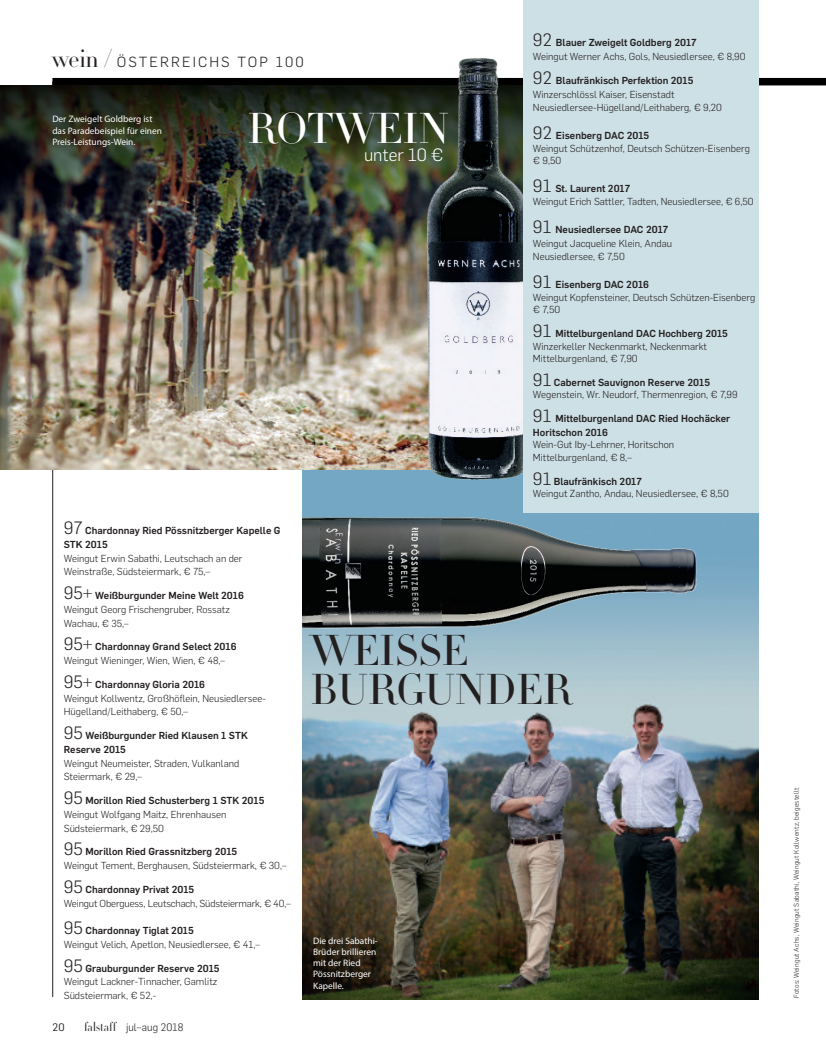
<style>
.page{position:relative;width:826px;height:1063px;background:#fff}
.page>*{position:absolute;margin:0;border:0;box-sizing:border-box;transform-origin:0 0}
._01_Headline{font:300 42.5px "HTF Didot L24";color:#231f20}
._01_Headline-2{font:300 42.5px "HTF Didot L24";color:#fff}
._02_Lead_In{font:300 17.5px "Flama";color:#fff}
.t1{font:300 14.38px "Flama";letter-spacing:.15em;color:#231f20}
.t2{font:300 12.5px "HTF Didot L96";letter-spacing:.01em;color:#231f20}
.t3{font:300 10.62px "Flama";letter-spacing:.01em;color:#231f20}
.t4{font:10.62px "Flama";color:#231f20}
.t5{font:300 10px/13.8px "Flama";color:#231f20}
._10_Bestof_Lauftext{font:500 10px/13.8px "Flama";color:#231f20}
.t6{font:9.38px/11.2px "Myriad Pro";color:#fff}
.t7{font:300 6.88px "Flama";letter-spacing:.025em;color:#231f20}
.s1{font-family:"HTF Didot L24";font-size:24px}
.s2{font-size:17.5px}
.s3{font-weight:500}
.s4{font-weight:300;font-size:17.5px}
</style>
<div class="page">
<img style="left:302px;top:470px;width:456px;height:529px">
<hr style="left:825px;top:512px;width:1px;height:487px;background:#fff101">
<hr style="left:825px;top:729px;width:1px;height:270px;background:#231f20">
<hr style="left:52px;top:81px;width:1px;height:916px;background:#231f20">
<div style="left:52px;top:78px;width:774px;height:7px;background:#000"></div>
<img style="left:0;top:85px;width:418px;height:385px">
<img style="left:418px;top:58px;width:105px;height:426px">
<div style="left:523px;top:0;width:235px;height:512px;background:#cde0e6"></div>
<img style="left:302px;top:517px;width:394px;height:112px">
<p class="t1" style="left:52px;top:53px;width:253px"><span class="s1">wein /</span> ÖSTERREICHS TOP 100</p>
<p class="t6" style="left:52px;top:113px;width:111px">Der Zweigelt Goldberg ist das Paradebeispiel für einen<br>Preis-Leistungs-Wein.</p>
<p class="_01_Headline-2" style="left:247px;top:98px;width:203px">ROTWEIN</p>
<p class="_02_Lead_In" style="left:364px;top:143px;width:81px">unter 10 €</p>
<p class="t5" style="left:533px;top:35px;width:214px"><span class="s2">92</span> <span class="s3">Blauer Zweigelt Goldberg 2017<br></span>Weingut Werner Achs, Gols, Neusiedlersee, € 8,90</p>
<p class="_10_Bestof_Lauftext" style="left:533px;top:73px;width:162px"><span class="s4">92</span> Blaufränkisch Perfektion 2015</p>
<p class="t5" style="left:533px;top:87px;width:190px">Winzerschlössl Kaiser, Eisenstadt<br>Neusiedlersee-Hügelland/Leithaberg, € 9,20</p>
<p class="t5" style="left:533px;top:129px;width:218px;line-height:12.5px"><span class="s2">92</span> <span class="s3">Eisenberg DAC 2015<br></span>Weingut Schützenhof, Deutsch Schützen-Eisenberg € 9,50</p>
<p class="_10_Bestof_Lauftext" style="left:533px;top:181px;width:99px"><span class="s4">91</span> St. Laurent 2017</p>
<p class="t5" style="left:533px;top:194px;width:222px">Weingut Erich Sattler, Tadten, Neusiedlersee, € 6,50</p>
<p class="_10_Bestof_Lauftext" style="left:533px;top:222px;width:137px"><span class="s4">91</span> Neusiedlersee DAC 2017</p>
<p class="t5" style="left:533px;top:236px;width:140px">Weingut Jacqueline Klein, Andau<br>Neusiedlersee, € 7,50</p>
<p class="_10_Bestof_Lauftext" style="left:533px;top:277px;width:118px"><span class="s4">91</span> Eisenberg DAC 2016</p>
<p class="t5" style="left:533px;top:290px;width:224px;line-height:12.5px">Weingut Kopfensteiner, Deutsch Schützen-Eisenberg € 7,50</p>
<p class="_10_Bestof_Lauftext" style="left:533px;top:326px;width:196px"><span class="s4">91</span> Mittelburgenland DAC Hochberg 2015</p>
<p class="t5" style="left:533px;top:339px;width:175px;line-height:12.5px">Winzerkeller Neckenmarkt, Neckenmarkt<br>Mittelburgenland, € 7,90</p>
<p class="_10_Bestof_Lauftext" style="left:533px;top:375px;width:179px"><span class="s4">91</span> Cabernet Sauvignon Reserve 2015</p>
<p class="t5" style="left:533px;top:387px;width:206px">Wegenstein, Wr. Neudorf, Thermenregion, € 7,99</p>
<p class="_10_Bestof_Lauftext" style="left:533px;top:411px;width:199px"><span class="s4">91</span> Mittelburgenland DAC Ried Hochäcker<br>Horitschon 2016</p>
<p class="t5" style="left:533px;top:438px;width:143px;line-height:12.5px">Wein-Gut Iby-Lehrner, Horitschon<br>Mittelburgenland, € 8,–</p>
<p class="_10_Bestof_Lauftext" style="left:533px;top:473px;width:111px"><span class="s4">91</span> Blaufränkisch 2017</p>
<p class="t5" style="left:533px;top:486px;width:197px">Weingut Zantho, Andau, Neusiedlersee, € 8,50</p>
<p class="_10_Bestof_Lauftext" style="left:64px;top:523px;width:218px"><span class="s4">97</span> Chardonnay Ried Pössnitzberger Kapelle G<br>STK 2015</p>
<p class="t5" style="left:64px;top:551px;width:180px">Weingut Erwin Sabathi, Leutschach an der<br>Weinstraße, Südsteiermark, € 75,–</p>
<p class="_10_Bestof_Lauftext" style="left:64px;top:588px;width:182px"><span class="s4">95+</span> Weißburgunder Meine Welt 2016</p>
<p class="t5" style="left:64px;top:602px;width:168px">Weingut Georg Frischengruber, Rossatz<br>Wachau, € 35,–</p>
<p class="_10_Bestof_Lauftext" style="left:64px;top:639px;width:174px"><span class="s4">95+</span> Chardonnay Grand Select 2016</p>
<p class="t5" style="left:64px;top:653px;width:163px">Weingut Wieninger, Wien, Wien, € 48,–</p>
<p class="_10_Bestof_Lauftext" style="left:64px;top:677px;width:143px"><span class="s4">95+</span> Chardonnay Gloria 2016</p>
<p class="t5" style="left:64px;top:691px;width:204px">Weingut Kollwentz, Großhöflein, Neusiedlersee-<br>Hügelland/Leithaberg, € 50,–</p>
<p class="_10_Bestof_Lauftext" style="left:64px;top:728px;width:186px"><span class="s4">95</span> Weißburgunder Ried Klausen 1 STK<br>Reserve 2015</p>
<p class="t5" style="left:64px;top:756px;width:177px">Weingut Neumeister, Straden, Vulkanland</p>
<p class="t5" style="left:64px;top:769px;width:80px">Steiermark, € 29,–</p>
<p class="_10_Bestof_Lauftext" style="left:64px;top:793px;width:202px"><span class="s4">95</span> Morillon Ried Schusterberg 1 STK 2015</p>
<p class="t5" style="left:64px;top:807px;width:164px">Weingut Wolfgang Maitz, Ehrenhausen<br>Südsteiermark, € 29,50</p>
<p class="_10_Bestof_Lauftext" style="left:64px;top:844px;width:175px"><span class="s4">95</span> Morillon Ried Grassnitzberg 2015</p>
<p class="t5" style="left:64px;top:858px;width:224px">Weingut Tement, Berghausen, Südsteiermark, € 30,–</p>
<p class="_10_Bestof_Lauftext" style="left:64px;top:882px;width:132px"><span class="s4">95</span> Chardonnay Privat 2015</p>
<p class="t5" style="left:64px;top:896px;width:228px">Weingut Oberguess, Leutschach, Südsteiermark, € 40,–</p>
<p class="_10_Bestof_Lauftext" style="left:64px;top:923px;width:131px"><span class="s4">95</span> Chardonnay Tiglat 2015</p>
<p class="t5" style="left:64px;top:937px;width:198px">Weingut Velich, Apetlon, Neusiedlersee, € 41,–</p>
<p class="_10_Bestof_Lauftext" style="left:64px;top:960px;width:157px"><span class="s4">95</span> Grauburgunder Reserve 2015</p>
<p class="t5" style="left:64px;top:974px;width:155px">Weingut Lackner-Tinnacher, Gamlitz<br>Südsteiermark, € 52,-</p>
<p class="t4" style="left:52px;top:1020px;width:14px">20</p>
<p class="t2" style="left:84px;top:1018px;width:34px">falstaff</p>
<p class="t3" style="left:126px;top:1020px;width:59px">jul–aug 2018</p>
<p class="_01_Headline" style="left:310px;top:620px;width:159px">WEISSE</p>
<p class="_01_Headline" style="left:310px;top:659px;width:262px">BURGUNDER</p>
<p class="t6" style="left:313px;top:935px;width:66px">Die drei Sabathi-<br>Brüder brillieren mit der Ried<br>Pössnitzberger<br>Kapelle.</p>
<p class="t7" style="left:792px;top:998px;width:212px;rotate:-90deg">Fotos: Weingut Achs, Weingut Sabathi, Weingut Kollwentz, beigestellt</p>
</div>
